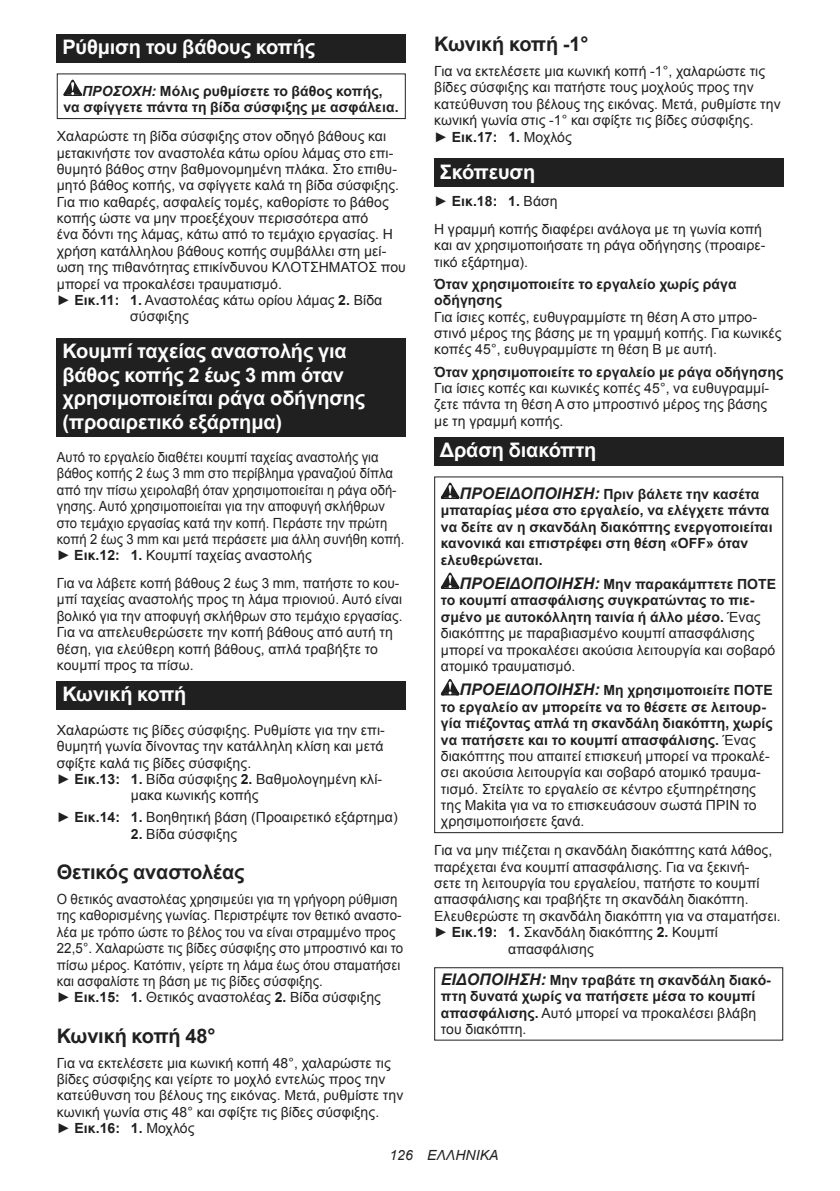
<style>
.page{position:relative;width:840px;height:1191px;background:#fff}
.page>*{position:absolute;margin:0;border:0;box-sizing:border-box;transform-origin:0 0}
.t1{font:700 20px/23.4px "Arial";letter-spacing:-.01em;color:#fff}
.t2{font:700 20px "Arial";letter-spacing:-.01em;color:#202020}
.t3{font:14px/16.4px "Arial";letter-spacing:.005em;color:#202020}
.t4{font:700 14px/16.4px "Arial";letter-spacing:.005em;color:#202020}
.t5{font:14px/16.4px "Arial";letter-spacing:.005em;color:#202020;scale:.95 1}
.t6{font:14px/16.4px "Arial";letter-spacing:.005em;color:#202020;scale:.93 1}
.t7{font:italic 14px "Arial";letter-spacing:.005em;color:#202020}
.s1{font-style:italic}
.s2{font-weight:700}
.s3{font-style:italic;font-size:16px}
.s4{font-weight:700;font-style:italic;font-size:16px}
.s5{font-weight:400}
</style>
<div class="page">
<div style="left:57px;top:34px;width:348px;height:29px;background:#202020"></div>
<svg style="left:63px;top:80px;width:19px;height:16px"></svg>
<div style="left:57px;top:73px;width:348px;height:46px;border:1px solid #202020"></div>
<div style="left:57px;top:338px;width:348px;height:99px;background:#202020"></div>
<div style="left:57px;top:681px;width:348px;height:29px;background:#202020"></div>
<div style="left:434px;top:159px;width:348px;height:28px;background:#202020"></div>
<div style="left:434px;top:437px;width:348px;height:28px;background:#202020"></div>
<svg style="left:440px;top:482px;width:19px;height:17px"></svg>
<svg style="left:440px;top:572px;width:19px;height:17px"></svg>
<svg style="left:440px;top:679px;width:19px;height:16px"></svg>
<div style="left:434px;top:476px;width:348px;height:357px;border:1px solid #202020"></div>
<div style="left:434px;top:967px;width:348px;height:73px;border:1px solid #202020"></div>
<h1 class="t1" style="left:62px;top:36px;width:254px">Ρύθμιση του βάθους κοπής</h1>
<p class="t4" style="left:63px;top:83px;width:336px;text-align:center"><span class="s1">ΠΡΟΣΟΧΗ:</span> Μόλις ρυθμίσετε το βάθος κοπής,<br>να σφίγγετε πάντα τη βίδα σύσφιξης με ασφάλεια.</p>
<p class="t3" style="left:57px;top:128px;width:331px">Χαλαρώστε τη βίδα σύσφιξης στον οδηγό βάθους και</p>
<p class="t3" style="left:57px;top:144px;width:338px">μετακινήστε τον αναστολέα κάτω ορίου λάμας στο επι-</p>
<p class="t3" style="left:57px;top:161px;width:341px">θυμητό βάθος στην βαθμονομημένη πλάκα. Στο επιθυ-</p>
<p class="t3" style="left:57px;top:177px;width:344px">μητό βάθος κοπής, να σφίγγετε καλά τη βίδα σύσφιξης.</p>
<p class="t3" style="left:57px;top:194px;width:333px">Για πιο καθαρές, ασφαλείς τομές, καθορίστε το βάθος</p>
<p class="t3" style="left:57px;top:210px;width:313px">κοπής ώστε να μην προεξέχουν περισσότερα από</p>
<p class="t3" style="left:57px;top:226px;width:337px">ένα δόντι της λάμας, κάτω από το τεμάχιο εργασίας. Η</p>
<p class="t3" style="left:57px;top:243px;width:331px">χρήση κατάλληλου βάθους κοπής συμβάλλει στη μεί-</p>
<p class="t3" style="left:57px;top:259px;width:350px">ωση της πιθανότητας επικίνδυνου ΚΛΟΤΣΗΜΑΤΟΣ που</p>
<p class="t3" style="left:57px;top:276px;width:226px">μπορεί να προκαλέσει τραυματισμό.</p>
<p class="t3" style="left:57px;top:292px;width:327px">► <span class="s2">Εικ.11: 1.</span> Αναστολέας κάτω ορίου λάμας <span class="s2">2.</span> Βίδα</p>
<p class="t3" style="left:130px;top:308px;width:60px">σύσφιξης</p>
<h1 class="t1" style="left:62px;top:340px;width:304px">Κουμπί ταχείας αναστολής για βάθος κοπής 2 έως 3 mm όταν χρησιμοποιείται ράγα οδήγησης (προαιρετικό εξάρτημα)</h1>
<p class="t6" style="left:57px;top:449px;width:375px">Αυτό το εργαλείο διαθέτει κουμπί ταχείας αναστολής για βάθος κοπής 2 έως 3 mm στο περίβλημα γραναζιού δίπλα από την πίσω χειρολαβή όταν χρησιμοποιείται η ράγα οδή&shy;γησης. Αυτό χρησιμοποιείται για την αποφυγή σκλήθρων στο τεμάχιο εργασίας κατά την κοπή. Περάστε την πρώτη κοπή 2 έως 3 mm και μετά περάσετε μια άλλη συνήθη κοπή. ► <span class="s2">Εικ.12: 1.</span> Κουμπί ταχείας αναστολής</p>
<p class="t3" style="left:57px;top:575px;width:347px">Για να λάβετε κοπή βάθους 2 έως 3 mm, πατήστε το κου&shy;μπί ταχείας αναστολής προς τη λάμα πριονιού. Αυτό είναι βολικό για την αποφυγή σκλήθρων στο τεμάχιο εργασίας.<br>Για να απελευθερώσετε την κοπή βάθους από αυτή τη θέση, για ελεύθερη κοπή βάθους, απλά τραβήξτε το κουμπί προς τα πίσω.</p>
<h1 class="t1" style="left:62px;top:683px;width:125px">Κωνική κοπή</h1>
<p class="t3" style="left:57px;top:722px;width:329px">Χαλαρώστε τις βίδες σύσφιξης. Ρυθμίστε για την επι-</p>
<p class="t3" style="left:57px;top:738px;width:328px">θυμητή γωνία δίνοντας την κατάλληλη κλίση και μετά</p>
<p class="t3" style="left:57px;top:754px;width:196px">σφίξτε καλά τις βίδες σύσφιξης.</p>
<p class="t3" style="left:57px;top:771px;width:327px">► <span class="s2">Εικ.13: 1.</span> Βίδα σύσφιξης <span class="s2">2.</span> Βαθμολογημένη κλί-</p>
<p class="t3" style="left:131px;top:787px;width:129px">μακα κωνικής κοπής</p>
<p class="t3" style="left:57px;top:809px;width:342px">► <span class="s2">Εικ.14: 1.</span> Βοηθητική βάση (Προαιρετικό εξάρτημα)</p>
<p class="t3" style="left:131px;top:825px;width:108px"><span class="s2">2.</span> Βίδα σύσφιξης</p>
<h1 class="t2" style="left:57px;top:858px;width:189px">Θετικός αναστολέας</h1>
<p class="t5" style="left:57px;top:891px;width:366px">Ο θετικός αναστολέας χρησιμεύει για τη γρήγορη ρύθμιση της καθορισμένης γωνίας. Περιστρέψτε τον θετικό αναστο&shy;λέα με τρόπο ώστε το βέλος του να είναι στραμμένο προς 22,5°. Χαλαρώστε τις βίδες σύσφιξης στο μπροστινό και το πίσω μέρος. Κατόπιν, γείρτε τη λάμα έως ότου σταματήσει και ασφαλίστε τη βάση με τις βίδες σύσφιξης.<br>► <span class="s2">Εικ.15: 1.</span> Θετικός αναστολέας <span class="s2">2.</span> Βίδα σύσφιξης</p>
<h1 class="t2" style="left:57px;top:1022px;width:160px">Κωνική κοπή 48°</h1>
<p class="t3" style="left:57px;top:1054px;width:348px">Για να εκτελέσετε μια κωνική κοπή 48°, χαλαρώστε τις βίδες σύσφιξης και γείρτε το μοχλό εντελώς προς την κατεύθυνση του βέλους της εικόνας. Μετά, ρυθμίστε την κωνική γωνία στις 48° και σφίξτε τις βίδες σύσφιξης.<br>► <span class="s2">Εικ.16: 1.</span> Μοχλός</p>
<h1 class="t2" style="left:434px;top:31px;width:156px">Κωνική κοπή -1°</h1>
<p class="t3" style="left:434px;top:63px;width:348px">Για να εκτελέσετε μια κωνική κοπή -1°, χαλαρώστε τις βίδες σύσφιξης και πατήστε τους μοχλούς προς την κατεύθυνση του βέλους της εικόνας. Μετά, ρυθμίστε την κωνική γωνία στις -1° και σφίξτε τις βίδες σύσφιξης.<br>► <span class="s2">Εικ.17: 1.</span> Μοχλός</p>
<h1 class="t1" style="left:439px;top:160px;width:97px">Σκόπευση</h1>
<p class="t3" style="left:434px;top:188px;width:329px;line-height:27.8px">► <span class="s2">Εικ.18: 1.</span> Βάση<br>Η γραμμή κοπής διαφέρει ανάλογα με τη γωνία κοπή</p>
<p class="t3" style="left:434px;top:237px;width:332px">και αν χρησιμοποιήσατε τη ράγα οδήγησης (προαιρε&shy;τικό εξάρτημα).</p>
<p class="t4" style="left:434px;top:276px;width:304px">Όταν χρησιμοποιείτε το εργαλείο χωρίς ράγα οδήγησης</p>
<p class="t3" style="left:434px;top:309px;width:349px">Για ίσιες κοπές, ευθυγραμμίστε τη θέση Α στο μπρο&shy;στινό μέρος της βάσης με τη γραμμή κοπής. Για κωνικές κοπές 45°, ευθυγραμμίστε τη θέση Β με αυτή.</p>
<p class="t4" style="left:434px;top:364px;width:350px">Όταν χρησιμοποιείτε το εργαλείο με ράγα οδήγησης</p>
<p class="t3" style="left:434px;top:380px;width:336px">Για ίσιες κοπές και κωνικές κοπές 45°, να ευθυγραμμί&shy;ζετε πάντα τη θέση Α στο μπροστινό μέρος της βάσης με τη γραμμή κοπής.</p>
<h1 class="t1" style="left:439px;top:439px;width:158px">Δράση διακόπτη</h1>
<p class="t4" style="left:440px;top:486px;width:333px;text-indent:19px"><span class="s3">ΠΡΟΕΙΔΟΠΟΙΗΣΗ:</span> Πριν βάλετε την κασέτα μπαταρίας μέσα στο εργαλείο, να ελέγχετε πάντα να δείτε αν η σκανδάλη διακόπτης ενεργοποιείται κανονικά και επιστρέφει στη θέση «OFF» όταν ελευθερώνεται.</p>
<p class="t3" style="left:440px;top:576px;width:337px;text-indent:19px"><span class="s4">ΠΡΟΕΙΔΟΠΟΙΗΣΗ:</span> <span class="s2">Μην παρακάμπτετε ΠΟΤΕ το κουμπί απασφάλισης συγκρατώντας το πιε&shy;σμένο με αυτοκόλλητη ταινία ή άλλο μέσο.</span> Ένας διακόπτης με παραβιασμένο κουμπί απασφάλισης μπορεί να προκαλέσει ακούσια λειτουργία και σοβαρό ατομικό τραυματισμό.</p>
<p class="t3" style="left:440px;top:682px;width:333px;text-indent:19px"><span class="s4">ΠΡΟΕΙΔΟΠΟΙΗΣΗ:</span> <span class="s2">Μη χρησιμοποιείτε ΠΟΤΕ το εργαλείο αν μπορείτε να το θέσετε σε λειτουρ&shy;γία πιέζοντας απλά τη σκανδάλη διακόπτη, χωρίς να πατήσετε και το κουμπί απασφάλισης.</span> Ένας διακόπτης που απαιτεί επισκευή μπορεί να προκαλέ&shy;σει ακούσια λειτουργία και σοβαρό ατομικό τραυμα&shy;τισμό. Στείλτε το εργαλείο σε κέντρο εξυπηρέτησης της Makita για να το επισκευάσουν σωστά ΠΡΙΝ το χρησιμοποιήσετε ξανά.</p>
<p class="t3" style="left:434px;top:842px;width:339px">Για να μην πιέζεται η σκανδάλη διακόπτης κατά λάθος,</p>
<p class="t3" style="left:434px;top:858px;width:317px">παρέχεται ένα κουμπί απασφάλισης. Για να ξεκινή-</p>
<p class="t3" style="left:434px;top:875px;width:326px">σετε τη λειτουργία του εργαλείου, πατήστε το κουμπί</p>
<p class="t3" style="left:434px;top:891px;width:316px">απασφάλισης και τραβήξτε τη σκανδάλη διακόπτη.</p>
<p class="t3" style="left:434px;top:907px;width:348px">Ελευθερώστε τη σκανδάλη διακόπτη για να σταματήσει.</p>
<p class="t3" style="left:434px;top:924px;width:285px">► <span class="s2">Εικ.19: 1.</span> Σκανδάλη διακόπτης <span class="s2">2.</span> Κουμπί</p>
<p class="t3" style="left:508px;top:940px;width:87px">απασφάλισης</p>
<p class="t4" style="left:440px;top:972px;width:331px"><span class="s3">ΕΙΔΟΠΟΙΗΣΗ:</span> Μην τραβάτε τη σκανδάλη διακό&shy;πτη δυνατά χωρίς να πατήσετε μέσα το κουμπί απασφάλισης. <span class="s5">Αυτό μπορεί να προκαλέσει βλάβη του διακόπτη.</span></p>
<p class="t7" style="left:389px;top:1150px;width:111px">126 ΕΛΛΗΝΙΚΑ</p>
</div>
